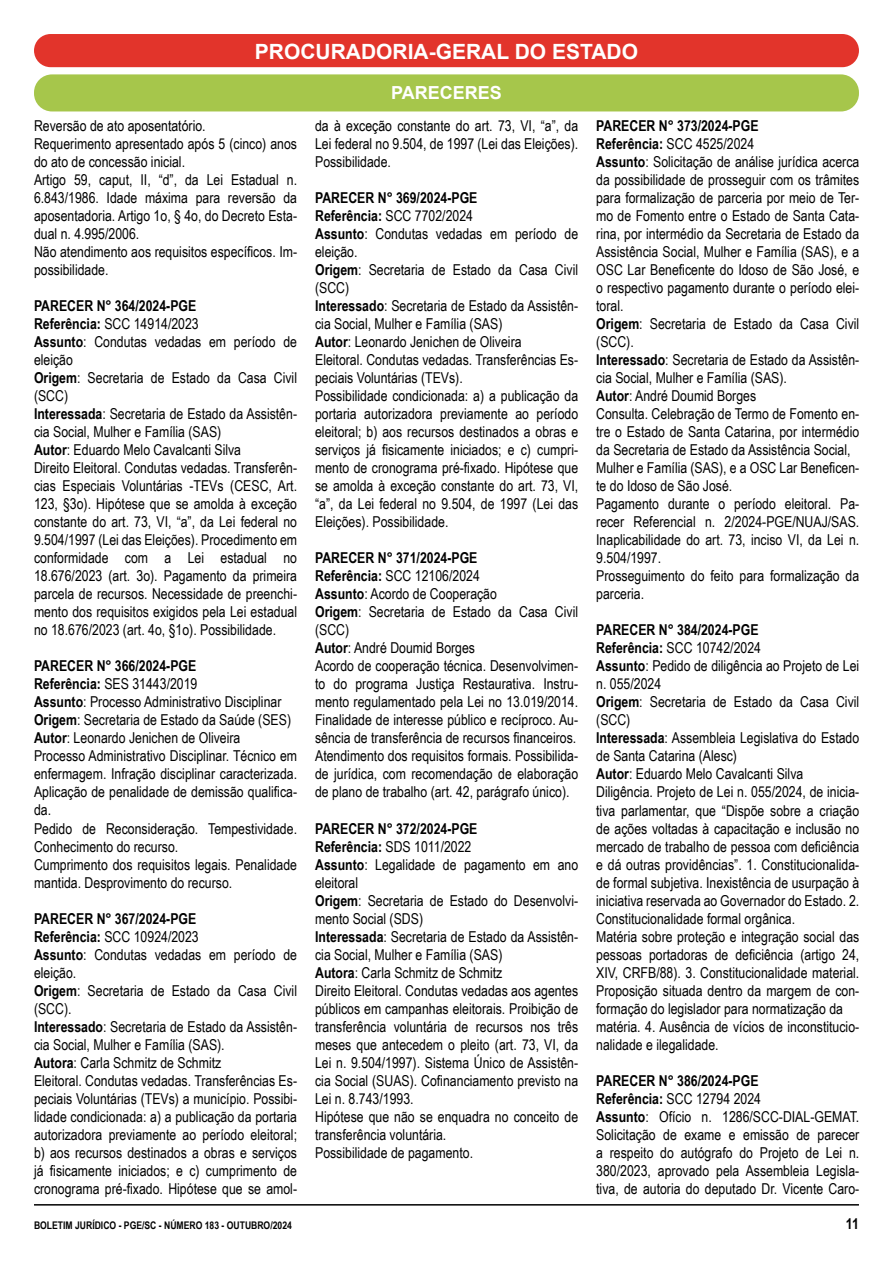
<style>
.page{position:relative;width:893px;height:1263px;background:#fff}
.page>*{position:absolute;margin:0;border:0;box-sizing:border-box;transform-origin:0 0}
.t1{font:700 21px "Arial";color:#fff}
.t2{font:700 18px "Arial";color:#fff}
.t3{font:15px/18px "Arial Narrow";color:#000}
.t4{font:700 15px "Arial Narrow";color:#000}
.t5{font:700 10.5px "Arial Narrow";color:#000}
.s1{font-weight:700}
</style>
<div class="page">
<hr style="left:34px;top:1204px;width:825px;height:1px;background:#000">
<div style="left:34px;top:34px;width:825px;height:33px;background:#e2342b;border-radius:17px"></div>
<div style="left:34px;top:74px;width:825px;height:37px;background:#a6c64b;border-radius:18px"></div>
<h1 class="t1" style="left:255px;top:37px;width:385px">PROCURADORIA-GERAL DO ESTADO</h1>
<p class="t2" style="left:391px;top:80px;width:112px">PARECERES</p>
<p class="t3" style="left:34px;top:117px;width:265px">Reversão de ato aposentatório.<br>Requerimento apresentado após 5 (cinco) anos do ato de concessão inicial.<br>Artigo 59, caput, II, “d”, da Lei Estadual n.<br>6.843/1986. Idade máxima para reversão da aposentadoria. Artigo 1o, § 4o, do Decreto Esta&shy;dual n. 4.995/2006.<br>Não atendimento aos requisitos específicos. Im&shy;possibilidade.</p>
<p class="t3" style="left:34px;top:297px;width:265px"><span class="s1">PARECER N° 364/2024-PGE<br>Referência:</span> SCC 14914/2023<br><span class="s1">Assunto</span>: Condutas vedadas em período de eleição<br><span class="s1">Origem</span>: Secretaria de Estado da Casa Civil (SCC)<br><span class="s1">Interessada</span>: Secretaria de Estado da Assistên&shy;cia Social, Mulher e Família (SAS)<br><span class="s1">Autor</span>: Eduardo Melo Cavalcanti Silva<br>Direito Eleitoral. Condutas vedadas. Transferên&shy;cias Especiais Voluntárias -TEVs (CESC, Art.<br>123, §3o). Hipótese que se amolda à exceção constante do art. 73, VI, “a”, da Lei federal no 9.504/1997 (Lei das Eleições). Procedimento em conformidade com a Lei estadual no 18.676/2023 (art. 3o). Pagamento da primeira parcela de recursos. Necessidade de preenchi&shy;mento dos requisitos exigidos pela Lei estadual no 18.676/2023 (art. 4o, §1o). Possibilidade.</p>
<p class="t3" style="left:34px;top:657px;width:265px"><span class="s1">PARECER N° 366/2024-PGE<br>Referência:</span> SES 31443/2019<br><span class="s1">Assunto</span>: Processo Administrativo Disciplinar <span class="s1">Origem</span>: Secretaria de Estado da Saúde (SES)<br><span class="s1">Autor</span>: Leonardo Jenichen de Oliveira<br>Processo Administrativo Disciplinar. Técnico em enfermagem. Infração disciplinar caracterizada.<br>Aplicação de penalidade de demissão qualifica&shy;da.<br>Pedido de Reconsideração. Tempestividade.<br>Conhecimento do recurso.<br>Cumprimento dos requisitos legais. Penalidade mantida. Desprovimento do recurso.</p>
<p class="t3" style="left:34px;top:909px;width:265px"><span class="s1">PARECER N° 367/2024-PGE<br>Referência:</span> SCC 10924/2023<br><span class="s1">Assunto</span>: Condutas vedadas em período de eleição.<br><span class="s1">Origem</span>: Secretaria de Estado da Casa Civil (SCC).<br><span class="s1">Interessado</span>: Secretaria de Estado da Assistên&shy;cia Social, Mulher e Família (SAS).<br><span class="s1">Autora</span>: Carla Schmitz de Schmitz<br>Eleitoral. Condutas vedadas. Transferências Es&shy;peciais Voluntárias (TEVs) a município. Possibi&shy;lidade condicionada: a) a publicação da portaria autorizadora previamente ao período eleitoral; b) aos recursos destinados a obras e serviços já fisicamente iniciados; e c) cumprimento de cronograma pré-fixado. Hipótese que se amol-</p>
<p class="t3" style="left:596px;top:117px;width:265px"><span class="s1">PARECER N° 373/2024-PGE<br>Referência:</span> SCC 4525/2024<br><span class="s1">Assunto</span>: Solicitação de análise jurídica acerca da possibilidade de prosseguir com os trâmites para formalização de parceria por meio de Ter&shy;mo de Fomento entre o Estado de Santa Cata&shy;rina, por intermédio da Secretaria de Estado da Assistência Social, Mulher e Família (SAS), e a OSC Lar Beneficente do Idoso de São José, e o respectivo pagamento durante o período elei&shy;toral.<br><span class="s1">Origem</span>: Secretaria de Estado da Casa Civil (SCC).<br><span class="s1">Interessado</span>: Secretaria de Estado da Assistên&shy;cia Social, Mulher e Família (SAS).<br><span class="s1">Autor</span>: André Doumid Borges<br>Consulta. Celebração de Termo de Fomento en&shy;tre o Estado de Santa Catarina, por intermédio da Secretaria de Estado da Assistência Social, Mulher e Família (SAS), e a OSC Lar Beneficen&shy;te do Idoso de São José.<br>Pagamento durante o período eleitoral. Pa&shy;recer Referencial n. 2/2024-PGE/NUAJ/SAS.<br>Inaplicabilidade do art. 73, inciso VI, da Lei n.<br>9.504/1997.<br>Prosseguimento do feito para formalização da parceria.</p>
<p class="t3" style="left:596px;top:621px;width:265px"><span class="s1">PARECER N° 384/2024-PGE<br>Referência:</span> SCC 10742/2024<br><span class="s1">Assunto</span>: Pedido de diligência ao Projeto de Lei n. 055/2024<br><span class="s1">Origem</span>: Secretaria de Estado da Casa Civil (SCC)<br><span class="s1">Interessada</span>: Assembleia Legislativa do Estado de Santa Catarina (Alesc)<br><span class="s1">Autor</span>: Eduardo Melo Cavalcanti Silva Diligência. Projeto de Lei n. 055/2024, de inicia&shy;tiva parlamentar, que “Dispõe sobre a criação de ações voltadas à capacitação e inclusão no mercado de trabalho de pessoa com deficiência e dá outras providências”. 1. Constitucionalida&shy;de formal subjetiva. Inexistência de usurpação à iniciativa reservada ao Governador do Estado. 2.<br>Constitucionalidade formal orgânica.<br>Matéria sobre proteção e integração social das pessoas portadoras de deficiência (artigo 24, XIV, CRFB/88). 3. Constitucionalidade material.<br>Proposição situada dentro da margem de con&shy;formação do legislador para normatização da matéria. 4. Ausência de vícios de inconstitucio&shy;nalidade e ilegalidade.</p>
<p class="t3" style="left:596px;top:1071px;width:265px"><span class="s1">PARECER N° 386/2024-PGE<br>Referência:</span> SCC 12794 2024<br><span class="s1">Assunto</span>: Ofício n. 1286/SCC-DIAL-GEMAT.<br>Solicitação de exame e emissão de parecer a respeito do autógrafo do Projeto de Lei n.<br>380/2023, aprovado pela Assembleia Legisla&shy;tiva, de autoria do deputado Dr. Vicente Caro-</p>
<p class="t3" style="left:315px;top:117px;width:265px;text-align:justify">da à exceção constante do art. 73, VI, “a”, da Lei federal no 9.504, de 1997 (Lei das Eleições).<br>Possibilidade.</p>
<p class="t3" style="left:315px;top:189px;width:265px"><span class="s1">PARECER N° 369/2024-PGE<br>Referência:</span> SCC 7702/2024<br><span class="s1">Assunto</span>: Condutas vedadas em período de eleição.<br><span class="s1">Origem</span>: Secretaria de Estado da Casa Civil (SCC)<br><span class="s1">Interessado</span>: Secretaria de Estado da Assistên&shy;cia Social, Mulher e Família (SAS)<br><span class="s1">Autor</span>: Leonardo Jenichen de Oliveira<br>Eleitoral. Condutas vedadas. Transferências Es&shy;peciais Voluntárias (TEVs).<br>Possibilidade condicionada: a) a publicação da portaria autorizadora previamente ao período eleitoral; b) aos recursos destinados a obras e serviços já fisicamente iniciados; e c) cumpri&shy;mento de cronograma pré-fixado. Hipótese que se amolda à exceção constante do art. 73, VI, “a”, da Lei federal no 9.504, de 1997 (Lei das Eleições). Possibilidade.</p>
<p class="t3" style="left:315px;top:549px;width:265px"><span class="s1">PARECER N° 371/2024-PGE<br>Referência:</span> SCC 12106/2024<br><span class="s1">Assunto</span>: Acordo de Cooperação<br><span class="s1">Origem</span>: Secretaria de Estado da Casa Civil (SCC)<br><span class="s1">Autor</span>: André Doumid Borges<br>Acordo de cooperação técnica. Desenvolvimen&shy;to do programa Justiça Restaurativa. Instru&shy;mento regulamentado pela Lei no 13.019/2014.<br>Finalidade de interesse público e recíproco. Au&shy;sência de transferência de recursos financeiros.<br>Atendimento dos requisitos formais. Possibilida&shy;de jurídica, com recomendação de elaboração de plano de trabalho (art. 42, parágrafo único).</p>
<p class="t3" style="left:315px;top:819px;width:265px"><span class="s1">PARECER N° 372/2024-PGE<br>Referência:</span> SDS 1011/2022<br><span class="s1">Assunto</span>: Legalidade de pagamento em ano eleitoral<br><span class="s1">Origem</span>: Secretaria de Estado do Desenvolvi&shy;mento Social (SDS)<br><span class="s1">Interessada</span>: Secretaria de Estado da Assistên&shy;cia Social, Mulher e Família (SAS)<br><span class="s1">Autora</span>: Carla Schmitz de Schmitz<br>Direito Eleitoral. Condutas vedadas aos agentes públicos em campanhas eleitorais. Proibição de transferência voluntária de recursos nos três meses que antecedem o pleito (art. 73, VI, da Lei n. 9.504/1997). Sistema Único de Assistên&shy;cia Social (SUAS). Cofinanciamento previsto na Lei n. 8.743/1993.<br>Hipótese que não se enquadra no conceito de transferência voluntária.<br>Possibilidade de pagamento.</p>
<p class="t5" style="left:34px;top:1217px;width:259px">BOLETIM JURÍDICO - PGE/SC - NÚMERO 183 - OUTUBRO/2024</p>
<p class="t4" style="left:846px;top:1212px;width:15px">11</p>
</div>
